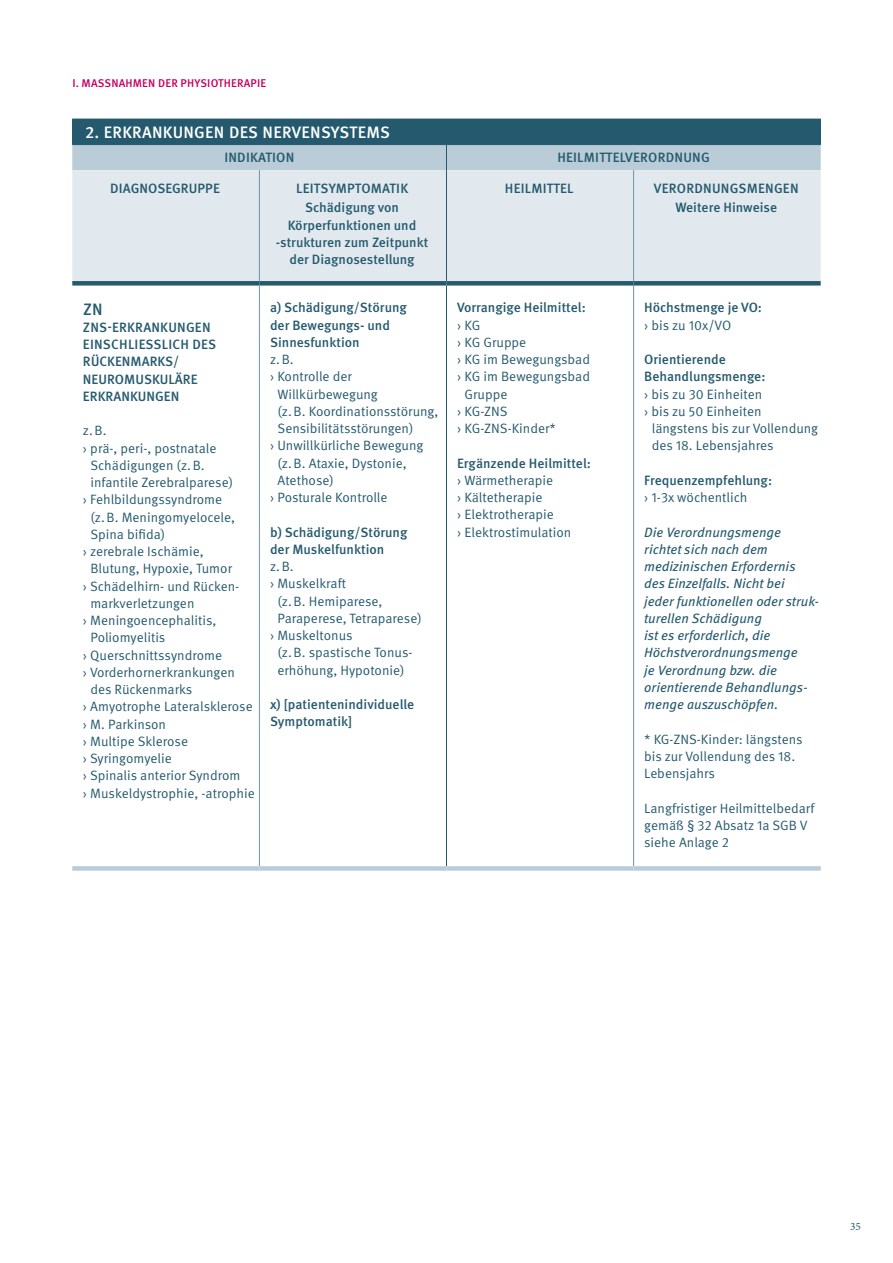
<style>
.page{position:relative;width:893px;height:1263px;background:#fff}
.page>*{position:absolute;margin:0;border:0;box-sizing:border-box;transform-origin:0 0}
.SUBHEAD_1__BR{font:500 16.5px "Meta Pro";letter-spacing:.015em;color:#fff}
.Tabelle_SUBHEAD_9pt{font:500 16.5px "Meta Pro";color:#255a6e}
.Tabelle_9pt_Auflistu{font:13.5px/17.2px "Meta Pro";color:#255a6e}
.Tabelle_Subhead_9pt{font:500 13.5px/17.2px "Meta Pro";color:#255a6e}
.Tabelle_9pt_Hervorhe{font:italic 13.5px/17.2px "Meta Pro";color:#255a6e}
.Tabelle_SUBHEAD_9pt-2{font:500 13.5px/17.2px "Meta Pro";letter-spacing:.015em;color:#255a6e}
.Tabelle_9pt_Copy{font:13.5px/17.2px "Meta Pro";color:#255a6e}
.Copytext_Meta_Serif{font:500 13.5px "Meta Pro";letter-spacing:.005em;color:#255a6e}
.Copytext_Meta_Serif-2{font:500 11.25px "Meta Pro";letter-spacing:.015em;color:#c3015f}
.t1{font:11.25px "Minion Pro";color:#255a6e}
</style>
<div class="page">
<div style="left:72px;top:119px;width:749px;height:26px;background:#255a6e"></div>
<div style="left:72px;top:170px;width:749px;height:111px;background:#e1e9ee"></div>
<div style="left:72px;top:145px;width:749px;height:25px;background:#b9ccd7"></div>
<hr style="left:446px;top:170px;width:1px;height:111px;background:#255a6e">
<hr style="left:446px;top:286px;width:1px;height:580px;background:#255a6e">
<hr style="left:259px;top:170px;width:1px;height:111px;background:#6e93a5">
<hr style="left:259px;top:286px;width:1px;height:580px;background:#6e93a5">
<hr style="left:633px;top:286px;width:1px;height:580px;background:#6e93a5">
<hr style="left:633px;top:170px;width:1px;height:111px;background:#6e93a5">
<div style="left:72px;top:866px;width:187px;height:5px;background:#b9ccd7"></div>
<div style="left:259px;top:866px;width:187px;height:5px;background:#b9ccd7"></div>
<div style="left:446px;top:866px;width:188px;height:5px;background:#b9ccd7"></div>
<div style="left:634px;top:866px;width:187px;height:5px;background:#b9ccd7"></div>
<div style="left:72px;top:281px;width:187px;height:5px;background:#255a6e"></div>
<div style="left:259px;top:281px;width:187px;height:5px;background:#255a6e"></div>
<div style="left:446px;top:281px;width:188px;height:5px;background:#255a6e"></div>
<div style="left:634px;top:281px;width:187px;height:5px;background:#255a6e"></div>
<p class="Copytext_Meta_Serif-2" style="left:72px;top:76px;width:195px">I. MASSNAHMEN DER PHYSIOTHERAPIE</p>
<p class="SUBHEAD_1__BR" style="left:85px;top:121px;width:306px">2. ERKRANKUNGEN DES NERVENSYSTEMS</p>
<p class="Tabelle_SUBHEAD_9pt-2" style="left:224px;top:150px;width:72px">INDIKATION</p>
<p class="Tabelle_SUBHEAD_9pt-2" style="left:557px;top:150px;width:154px">HEILMITTELVERORDNUNG</p>
<p class="Copytext_Meta_Serif" style="left:110px;top:180px;width:111px">DIAGNOSEGRUPPE</p>
<p class="Tabelle_SUBHEAD_9pt-2" style="left:296px;top:180px;width:114px">LEITSYMPTOMATIK</p>
<p class="Tabelle_Subhead_9pt" style="left:276px;top:200px;width:154px;text-align:center">Schädigung von<br>Körperfunktionen und -strukturen zum Zeitpunkt der Diagnosestellung</p>
<p class="Tabelle_SUBHEAD_9pt-2" style="left:505px;top:180px;width:70px">HEILMITTEL</p>
<p class="Tabelle_SUBHEAD_9pt-2" style="left:654px;top:180px;width:146px">VERORDNUNGSMENGEN</p>
<p class="Tabelle_Subhead_9pt" style="left:675px;top:199px;width:103px">Weitere Hinweise</p>
<p class="Tabelle_SUBHEAD_9pt" style="left:83px;top:298px;width:21px">ZN</p>
<p class="Tabelle_SUBHEAD_9pt-2" style="left:83px;top:319px;width:135px">ZNS-ERKRANKUNGEN<br>EINSCHLIESSLICH DES<br>RÜCKENMARKS/<br>NEUROMUSKULÄRE<br>ERKRANKUNGEN</p>
<p class="Tabelle_9pt_Copy" style="left:83px;top:422px;width:25px">z.B.</p>
<p class="Tabelle_9pt_Auflistu" style="left:90px;top:440px;width:144px;text-indent:-8px">› prä-, peri-, postnatale<br>Schädigungen (z.B. infantile Zerebralparese)</p>
<p class="Tabelle_9pt_Auflistu" style="left:90px;top:491px;width:146px;text-indent:-8px">› Fehlbildungssyndrome (z.B. Meningomyelocele,<br>Spina bifida)</p>
<p class="Tabelle_9pt_Auflistu" style="left:90px;top:543px;width:143px;text-indent:-8px">› zerebrale Ischämie,<br>Blutung, Hypoxie, Tumor</p>
<p class="Tabelle_9pt_Auflistu" style="left:90px;top:578px;width:150px;text-indent:-8px">› Schädelhirn- und Rücken&shy;markverletzungen</p>
<p class="Tabelle_9pt_Auflistu" style="left:90px;top:612px;width:128px;text-indent:-8px">› Meningoencephalitis,<br>Poliomyelitis</p>
<p class="Tabelle_9pt_Auflistu" style="left:83px;top:647px;width:141px">› Querschnittssyndrome</p>
<p class="Tabelle_9pt_Auflistu" style="left:90px;top:664px;width:146px;text-indent:-8px">› Vorderhornerkrankungen des Rückenmarks</p>
<p class="Tabelle_9pt_Auflistu" style="left:83px;top:698px;width:171px">› Amyotrophe Lateralsklerose</p>
<p class="Tabelle_9pt_Auflistu" style="left:83px;top:716px;width:85px">› M. Parkinson</p>
<p class="Tabelle_9pt_Auflistu" style="left:83px;top:733px;width:107px">› Multipe Sklerose</p>
<p class="Tabelle_9pt_Auflistu" style="left:83px;top:750px;width:90px">› Syringomyelie</p>
<p class="Tabelle_9pt_Auflistu" style="left:83px;top:767px;width:159px">› Spinalis anterior Syndrom</p>
<p class="Tabelle_9pt_Auflistu" style="left:83px;top:785px;width:173px">› Muskeldystrophie, -atrophie</p>
<p class="Tabelle_Subhead_9pt" style="left:270px;top:299px;width:138px">a) Schädigung/Störung der Bewegungs- und<br>Sinnesfunktion</p>
<p class="Tabelle_9pt_Copy" style="left:270px;top:351px;width:25px">z.B.</p>
<p class="Tabelle_9pt_Auflistu" style="left:278px;top:368px;width:162px;text-indent:-8px">› Kontrolle der<br>Willkürbewegung<br>(z.B. Koordinationsstörung,<br>Sensibilitätsstörungen)</p>
<p class="Tabelle_9pt_Auflistu" style="left:278px;top:437px;width:147px;text-indent:-8px">› Unwillkürliche Bewegung (z.B. Ataxie, Dystonie,<br>Atethose)</p>
<p class="Tabelle_9pt_Auflistu" style="left:270px;top:489px;width:119px">› Posturale Kontrolle</p>
<p class="Tabelle_Subhead_9pt" style="left:270px;top:524px;width:139px">b) Schädigung/Störung der Muskelfunktion</p>
<p class="Tabelle_9pt_Copy" style="left:270px;top:558px;width:25px">z.B.</p>
<p class="Tabelle_9pt_Auflistu" style="left:278px;top:575px;width:146px;text-indent:-8px">› Muskelkraft<br>(z.B. Hemiparese,<br>Paraperese, Tetraparese)</p>
<p class="Tabelle_9pt_Auflistu" style="left:277px;top:627px;width:137px;text-indent:-8px">› Muskeltonus<br>(z.B. spastische Tonus&shy;erhöhung, Hypotonie)</p>
<p class="Tabelle_Subhead_9pt" style="left:270px;top:696px;width:146px">x) [patientenindividuelle<br>Symptomatik]</p>
<p class="Tabelle_Subhead_9pt" style="left:457px;top:299px;width:130px">Vorrangige Heilmittel:</p>
<p class="Tabelle_9pt_Auflistu" style="left:457px;top:317px;width:25px">› KG</p>
<p class="Tabelle_9pt_Auflistu" style="left:457px;top:334px;width:71px">› KG Gruppe</p>
<p class="Tabelle_9pt_Auflistu" style="left:457px;top:351px;width:134px">› KG im Bewegungsbad</p>
<p class="Tabelle_9pt_Auflistu" style="left:465px;top:368px;width:127px;text-indent:-8px">› KG im Bewegungsbad<br>Gruppe</p>
<p class="Tabelle_9pt_Auflistu" style="left:457px;top:403px;width:52px">› KG-ZNS</p>
<p class="Tabelle_9pt_Auflistu" style="left:457px;top:420px;width:100px">› KG-ZNS-Kinder*</p>
<p class="Tabelle_Subhead_9pt" style="left:457px;top:455px;width:135px">Ergänzende Heilmittel:</p>
<p class="Tabelle_9pt_Auflistu" style="left:457px;top:472px;width:98px">› Wärmetherapie</p>
<p class="Tabelle_9pt_Auflistu" style="left:457px;top:489px;width:87px">› Kältetherapie</p>
<p class="Tabelle_9pt_Auflistu" style="left:457px;top:506px;width:98px">› Elektrotherapie</p>
<p class="Tabelle_9pt_Auflistu" style="left:457px;top:524px;width:116px">› Elektrostimulation</p>
<p class="Tabelle_Subhead_9pt" style="left:644px;top:299px;width:119px">Höchstmenge je VO:</p>
<p class="Tabelle_9pt_Auflistu" style="left:644px;top:317px;width:89px">› bis zu 10x/VO</p>
<p class="Tabelle_Subhead_9pt" style="left:644px;top:351px;width:83px">Orientierende</p>
<p class="Tabelle_Subhead_9pt" style="left:644px;top:369px;width:123px">Behandlungsmenge:</p>
<p class="Tabelle_9pt_Auflistu" style="left:644px;top:386px;width:120px">› bis zu 30 Einheiten</p>
<p class="Tabelle_9pt_Auflistu" style="left:652px;top:403px;width:168px;text-indent:-8px">› bis zu 50 Einheiten längstens bis zur Vollendung des 18. Lebensjahres</p>
<p class="Tabelle_Subhead_9pt" style="left:644px;top:472px;width:129px">Frequenzempfehlung:</p>
<p class="Tabelle_9pt_Auflistu" style="left:644px;top:489px;width:105px">› 1-3x wöchentlich</p>
<p class="Tabelle_9pt_Hervorhe" style="left:644px;top:524px;width:138px">Die Verordnungsmenge</p>
<p class="Tabelle_9pt_Hervorhe" style="left:644px;top:541px;width:125px">richtet sich nach dem</p>
<p class="Tabelle_9pt_Hervorhe" style="left:644px;top:558px;width:153px">medizinischen Erfordernis</p>
<p class="Tabelle_9pt_Hervorhe" style="left:644px;top:575px;width:142px">des Einzelfalls. Nicht bei</p>
<p class="Tabelle_9pt_Hervorhe" style="left:644px;top:593px;width:176px">jeder funktionellen oder struk&shy;turellen Schädigung</p>
<p class="Tabelle_9pt_Hervorhe" style="left:644px;top:627px;width:128px">ist es erforderlich, die</p>
<p class="Tabelle_9pt_Hervorhe" style="left:644px;top:644px;width:155px">Höchstverordnungsmenge</p>
<p class="Tabelle_9pt_Hervorhe" style="left:644px;top:662px;width:134px">je Verordnung bzw. die</p>
<p class="Tabelle_9pt_Hervorhe" style="left:644px;top:679px;width:165px">orientierende Behandlungs&shy;menge auszuschöpfen.</p>
<p class="Tabelle_9pt_Copy" style="left:644px;top:731px;width:160px">* KG-ZNS-Kinder: längstens bis zur Vollendung des 18.<br>Lebensjahrs</p>
<p class="Tabelle_9pt_Copy" style="left:644px;top:800px;width:172px">Langfristiger Heilmittelbedarf gemäß § 32 Absatz 1a SGB V siehe Anlage 2</p>
<p class="t1" style="left:850px;top:1218px;width:12px">35</p>
</div>
